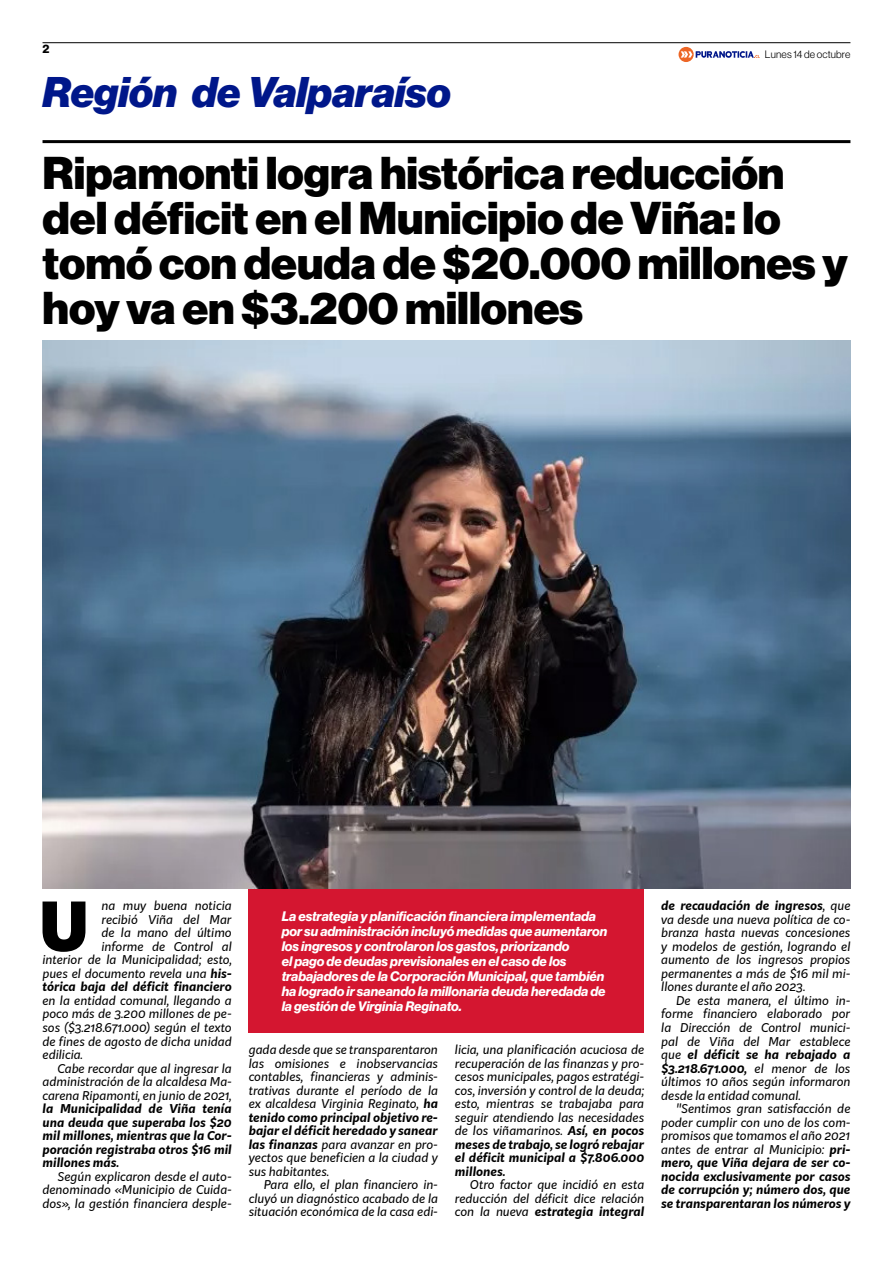
<style>
.page{position:relative;width:893px;height:1263px;background:#fff}
.page>*{position:absolute;margin:0;border:0;box-sizing:border-box;transform-origin:0 0}
.t1{font:900 66.3px "Kit Sans";color:#000}
.t2{font:45px/45px "N Haas Grotesk DS Pro 95 Blk";color:#000}
.t3{font:42px "N Haas Grotesk DS Pro 96 Blk It";color:#00178a}
.t4{font:13.5px/15px "N Haas Grotesk DS Pro 76 Bd It";color:#fff}
.t5{font:italic 12px/13.5px "Kit Sans";color:#000;text-align:justify}
.t6{font:italic 700 12px/13.5px "Kit Sans";color:#000;text-align:justify}
.t7{font:12px "N Haas Grotesk DS Pro 75 Bd";color:#000}
.t8{font:10.5px "N Haas Grotesk DS Pro 45 Lt";letter-spacing:.015em;color:#000}
.s1{font-weight:700}
.s2{font-weight:400}
</style>
<div class="page">
<hr style="left:43px;top:42px;width:807px;height:1px;background:#000">
<hr style="left:43px;top:140px;width:807px;height:3px;background:#000">
<svg style="left:678px;top:47px;width:82px;height:15px"></svg>
<img style="left:43px;top:340px;width:807px;height:549px">
<div style="left:249px;top:889px;width:395px;height:143px;background:#d41630"></div>
<p class="t7" style="left:43px;top:42px;width:8px">2</p>
<h3 class="t3" style="left:43px;top:67px;width:410px">Región de Valparaíso</h3>
<p class="t8" style="left:765px;top:48px;width:87px">Lunes 14 de octubre</p>
<h2 class="t2" style="left:43px;top:151px;width:807px">Ripamonti logra histórica reducción del déficit en el Municipio de Viña: lo tomó con deuda de $20.000 millones y hoy va en $3.200 millones</h2>
<p class="t5" style="left:43px;top:899px;width:191px;text-align:right">na muy buena noticia<br>recibió Viña del Mar<br>de la mano del último<br>informe de Control al<br>interior de la Municipalidad; esto, pues el documento revela una <span class="s1">his&shy;tórica baja del déficit financiero</span></p>
<p class="t5" style="left:43px;top:993px;width:191px">en la entidad comunal, llegando a poco más de 3.200 millones de pe&shy;sos ($3.218.671.000) según el texto de fines de agosto de dicha unidad edilicia.</p>
<p class="t5" style="left:43px;top:1061px;width:191px;text-indent:15px">Cabe recordar que al ingresar la administración de la alcaldesa Ma&shy;carena Ripamonti, en junio de 2021,</p>
<p class="t6" style="left:43px;top:1101px;width:191px">la Municipalidad de Viña tenía una deuda que superaba los $20 mil millones, mientras que la Cor&shy;poración registraba otros $16 mil millones más.</p>
<p class="t5" style="left:43px;top:1169px;width:191px;text-indent:15px">Según explicaron desde el auto&shy;denominado «Municipio de Cuida&shy;dos», la gestión financiera desple-</p>
<h1 class="t1" style="left:40px;top:866px;width:49px">U</h1>
<p class="t4" style="left:282px;top:909px;width:327px">La estrategia y planificación financiera implementada por su administración incluyó medidas que aumentaron los ingresos y controlaron los gastos, priorizando<br>el pago de deudas previsionales en el caso de los trabajadores de la Corporación Municipal, que también ha logrado ir saneando la millonaria deuda heredada de la gestión de Virginia Reginato.</p>
<p class="t5" style="left:249px;top:1042px;width:191px">gada desde que se transparentaron las omisiones e inobservancias contables, financieras y adminis&shy;trativas durante el período de la ex alcaldesa Virginia Reginato, <span class="s1">ha tenido como principal objetivo re&shy;bajar el déficit heredado y sanear las finanzas</span> para avanzar en pro&shy;yectos que beneficien a la ciudad y sus habitantes.</p>
<p class="t5" style="left:249px;top:1177px;width:191px;text-indent:15px">Para ello, el plan financiero in&shy;cluyó un diagnóstico acabado de la situación económica de la casa edi-</p>
<p class="t5" style="left:455px;top:1042px;width:191px">licia, una planificación acuciosa de recuperación de las finanzas y pro&shy;cesos municipales, pagos estratégi&shy;cos, inversión y control de la deuda; esto, mientras se trabajaba para seguir atendiendo las necesidades de los viñamarinos. <span class="s1">Así, en pocos meses de trabajo, se logró rebajar el déficit municipal a $7.806.000 millones.</span></p>
<p class="t5" style="left:455px;top:1177px;width:191px;text-indent:15px">Otro factor que incidió en esta reducción del déficit dice relación con la nueva <span class="s1">estrategia integral</span></p>
<p class="t5" style="left:661px;top:899px;width:191px"><span class="s1">de recaudación de ingresos</span>, que va desde una nueva política de co&shy;branza hasta nuevas concesiones y modelos de gestión, logrando el aumento de los ingresos propios permanentes a más de $16 mil mi&shy;llones durante el año 2023.</p>
<p class="t5" style="left:661px;top:993px;width:191px;text-indent:15px">De esta manera, el último in&shy;forme financiero elaborado por la Dirección de Control munici&shy;pal de Viña del Mar establece que <span class="s1">el déficit se ha rebajado a $3.218.671.000,</span> el menor de los últimos 10 años según informaron desde la entidad comunal.</p>
<p class="t6" style="left:661px;top:1101px;width:191px;text-indent:15px"><span class="s2">"Sentimos gran satisfacción de poder cumplir con uno de los com&shy;promisos que tomamos el año 2021 antes de entrar al Municipio:</span> pri&shy;mero, que Viña dejara de ser co&shy;nocida exclusivamente por casos de corrupción y; número dos, que se transparentaran los números y</p>
</div>
